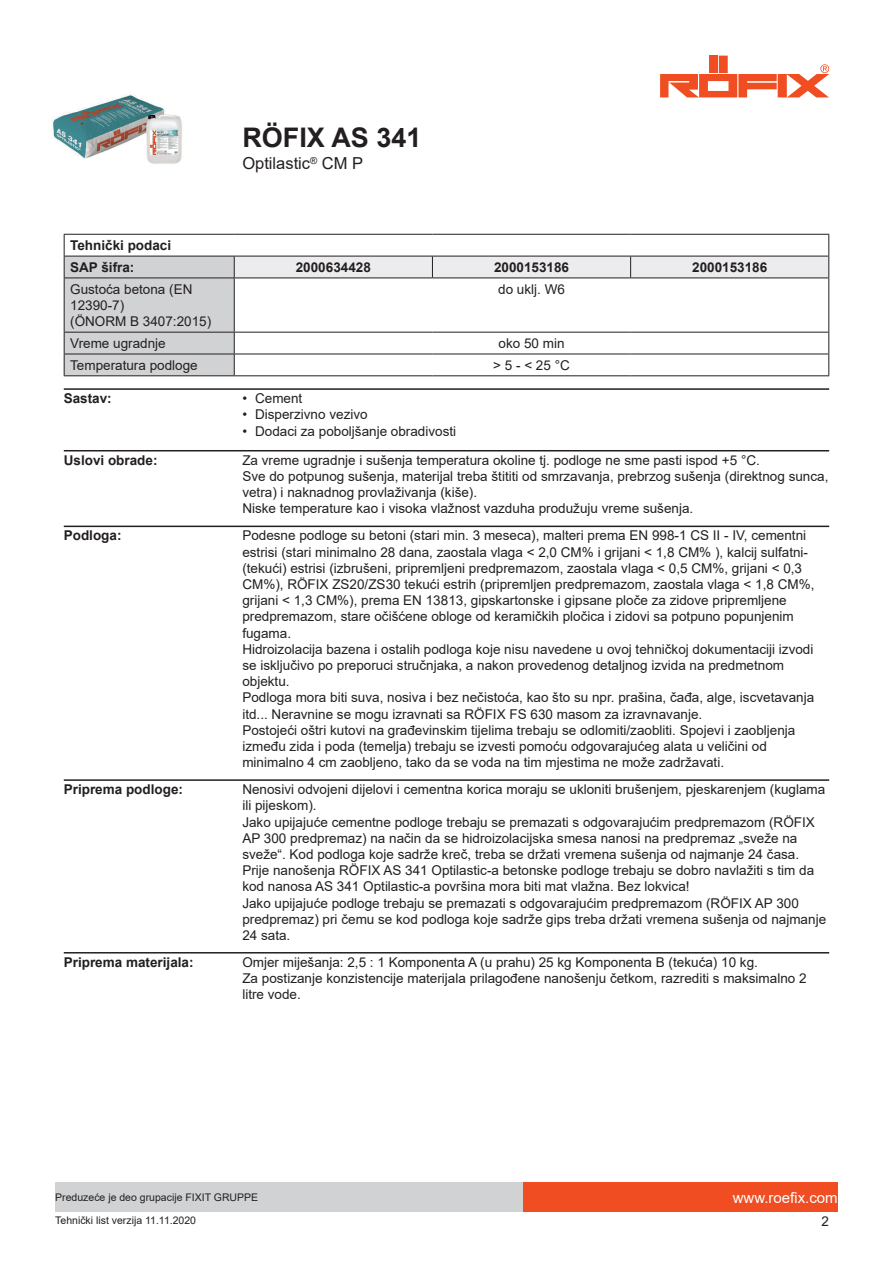
<style>
.page{position:relative;width:893px;height:1263px;background:#fff}
.page>*{position:absolute;margin:0;border:0;box-sizing:border-box;transform-origin:0 0}
.t1{font:700 27px "Arial";color:#231f20}
.t2{font:16.5px "Arial";color:#231f20}
.t3{font:15px "Arial";color:#fff}
.t4{font:13.5px/16.2px "Arial";color:#231f20}
.t5{font:700 13.5px/21.9px "Arial";color:#231f20}
.t6{font:10.5px "Arial";color:#231f20}
</style>
<div class="page">
<img style="left:52px;top:94px;width:130px;height:70px">
<div style="left:719px;top:56px;width:9px;height:17px;background:#f04d22"></div>
<div style="left:709px;top:56px;width:9px;height:17px;background:#f04d22"></div>
<svg style="left:660px;top:64px;width:169px;height:33px"></svg>
<div style="left:523px;top:1182px;width:315px;height:30px;background:#f04d22"></div>
<div style="left:55px;top:1182px;width:468px;height:30px;background:#d1d2d4"></div>
<hr style="left:64px;top:234px;width:170px;height:1px;background:#231f20">
<hr style="left:234px;top:234px;width:198px;height:1px;background:#231f20">
<hr style="left:432px;top:234px;width:199px;height:1px;background:#231f20">
<hr style="left:631px;top:234px;width:198px;height:1px;background:#231f20">
<svg style="left:64px;top:235px;width:765px;height:140px"></svg>
<hr style="left:64px;top:375px;width:170px;height:1px;background:#231f20">
<hr style="left:234px;top:375px;width:198px;height:1px;background:#231f20">
<hr style="left:432px;top:375px;width:199px;height:1px;background:#231f20">
<hr style="left:631px;top:375px;width:198px;height:1px;background:#231f20">
<hr style="left:64px;top:388px;width:765px;height:2px;background:#231f20">
<hr style="left:64px;top:450px;width:765px;height:1px;background:#231f20">
<hr style="left:64px;top:526px;width:765px;height:1px;background:#231f20">
<hr style="left:64px;top:779px;width:765px;height:2px;background:#231f20">
<hr style="left:64px;top:952px;width:765px;height:1px;background:#231f20">
<p class="t5" style="left:70px;top:235px;width:103px">Tehnički podaci<br>SAP šifra:</p>
<h1 class="t1" style="left:242px;top:119px;width:181px">RÖFIX AS 341</h1>
<p class="t2" style="left:242px;top:152px;width:122px">Optilastic<sup>®</sup> CM P</p>
<p class="t5" style="left:296px;top:256px;width:77px">2000634428</p>
<p class="t5" style="left:494px;top:256px;width:77px">2000153186</p>
<p class="t5" style="left:692px;top:256px;width:77px">2000153186</p>
<p class="t4" style="left:70px;top:281px;width:143px">Gustoća betona (EN<br>12390-7)<br>(ÖNORM B 3407:2015)</p>
<p class="t4" style="left:498px;top:281px;width:68px">do uklj. W6</p>
<p class="t4" style="left:70px;top:335px;width:97px">Vreme ugradnje</p>
<p class="t4" style="left:498px;top:335px;width:68px">oko 50 min</p>
<p class="t4" style="left:70px;top:357px;width:129px">Temperatura podloge</p>
<p class="t4" style="left:493px;top:357px;width:78px">&gt; 5 - &lt; 25 °C</p>
<p class="t5" style="left:64px;top:388px;width:50px">Sastav:</p>
<p class="t4" style="left:242px;top:390px;width:62px">• Cement</p>
<p class="t4" style="left:242px;top:406px;width:127px">• Disperzivno vezivo</p>
<p class="t4" style="left:242px;top:423px;width:215px">• Dodaci za poboljšanje obradivosti</p>
<p class="t5" style="left:64px;top:449px;width:95px">Uslovi obrade:</p>
<p class="t4" style="left:242px;top:452px;width:588px">Za vreme ugradnje i sušenja temperatura okoline tj. podloge ne sme pasti ispod +5 °C.<br>Sve do potpunog sušenja, materijal treba štititi od smrzavanja, prebrzog sušenja (direktnog sunca, vetra) i naknadnog provlaživanja (kiše).<br>Niske temperature kao i visoka vlažnost vazduha produžuju vreme sušenja.</p>
<p class="t5" style="left:64px;top:525px;width:59px">Podloga:</p>
<p class="t4" style="left:242px;top:527px;width:574px">Podesne podloge su betoni (stari min. 3 meseca), malteri prema EN 998-1 CS II - IV, cementni estrisi (stari minimalno 28 dana, zaostala vlaga &lt; 2,0 CM% i grijani &lt; 1,8 CM% ), kalcij sulfatni-(tekući) estrisi (izbrušeni, pripremljeni predpremazom, zaostala vlaga &lt; 0,5 CM%, grijani &lt; 0,3<br>CM%), RÖFIX ZS20/ZS30 tekući estrih (pripremljen predpremazom, zaostala vlaga &lt; 1,8 CM%, grijani &lt; 1,3 CM%), prema EN 13813, gipskartonske i gipsane ploče za zidove pripremljene predpremazom, stare očišćene obloge od keramičkih pločica i zidovi sa potpuno popunjenim fugama.<br>Hidroizolacija bazena i ostalih podloga koje nisu navedene u ovoj tehničkoj dokumentaciji izvodi se isključivo po preporuci stručnjaka, a nakon provedenog detaljnog izvida na predmetnom objektu.<br>Podloga mora biti suva, nosiva i bez nečistoća, kao što su npr. prašina, čađa, alge, iscvetavanja itd... Neravnine se mogu izravnati sa RÖFIX FS 630 masom za izravnavanje.<br>Postojeći oštri kutovi na građevinskim tijelima trebaju se odlomiti/zaobliti. Spojevi i zaobljenja između zida i poda (temelja) trebaju se izvesti pomoću odgovarajućeg alata u veličini od minimalno 4 cm zaobljeno, tako da se voda na tim mjestima ne može zadržavati.</p>
<p class="t5" style="left:64px;top:779px;width:121px">Priprema podloge:</p>
<p class="t4" style="left:242px;top:781px;width:585px">Nenosivi odvojeni dijelovi i cementna korica moraju se ukloniti brušenjem, pjeskarenjem (kuglama ili pijeskom).<br>Jako upijajuće cementne podloge trebaju se premazati s odgovarajućim predpremazom (RÖFIX AP 300 predpremaz) na način da se hidroizolacijska smesa nanosi na predpremaz „sveže na sveže“. Kod podloga koje sadrže kreč, treba se držati vremena sušenja od najmanje 24 časa.<br>Prije nanošenja RÖFIX AS 341 Optilastic-a betonske podloge trebaju se dobro navlažiti s tim da kod nanosa AS 341 Optilastic-a površina mora biti mat vlažna. Bez lokvica!<br>Jako upijajuće podloge trebaju se premazati s odgovarajućim predpremazom (RÖFIX AP 300 predpremaz) pri čemu se kod podloga koje sadrže gips treba držati vremena sušenja od najmanje 24 sata.</p>
<p class="t5" style="left:64px;top:951px;width:131px">Priprema materijala:</p>
<p class="t4" style="left:242px;top:954px;width:566px">Omjer miješanja: 2,5 : 1 Komponenta A (u prahu) 25 kg Komponenta B (tekuća) 10 kg.<br>Za postizanje konzistencije materijala prilagođene nanošenju četkom, razrediti s maksimalno 2 litre vode.</p>
<p class="t6" style="left:55px;top:1190px;width:204px">Preduzeće je deo grupacije FIXIT GRUPPE</p>
<p class="t3" style="left:733px;top:1187px;width:107px">www.roefix.com</p>
<p class="t6" style="left:55px;top:1213px;width:142px">Tehnički list verzija 11.11.2020</p>
<p class="t4" style="left:821px;top:1213px;width:9px">2</p>
</div>
